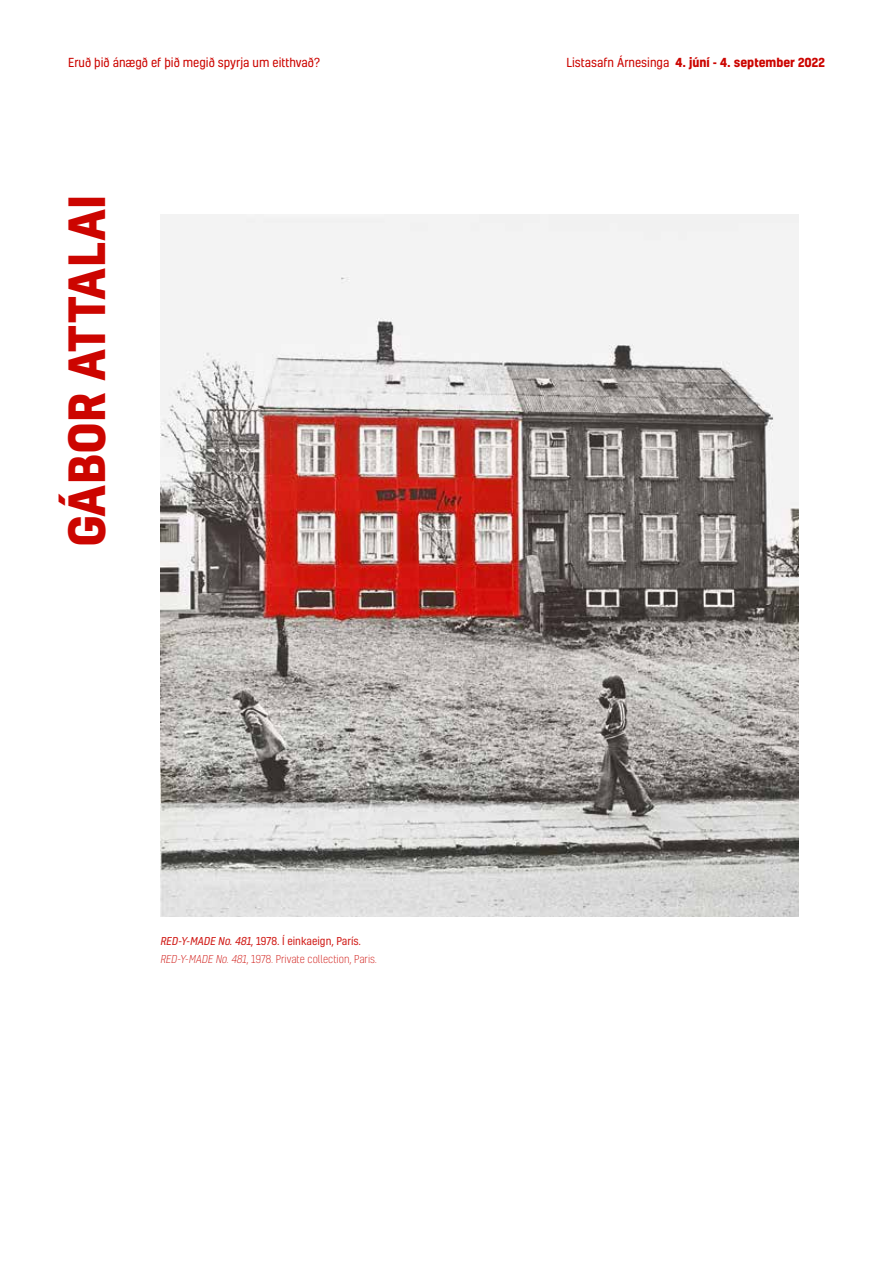
<style>
.page{position:relative;width:893px;height:1263px;background:#fff}
.page>*{position:absolute;margin:0;border:0;box-sizing:border-box;transform-origin:0 0}
.t1{font:700 48px "Kelson";color:#cc0500}
.t2{font:700 12px "Kelson";color:#cc0500}
.t3{font:12px "Kelson";color:#cc0500}
.t4{font:300 10.5px/17.7px "Kelson";color:#d11e1a}
.s1{font-weight:400}
.s2{font-weight:400;font-style:italic}
.s3{font-style:italic}
</style>
<div class="page">
<img style="left:160px;top:215px;width:638px;height:701px">
<p class="t3" style="left:68px;top:54px;width:253px">Eruð þið ánægð ef þið megið spyrja um eitthvað?</p>
<p class="t2" style="left:566px;top:54px;width:260px"><span class="s1">Listasafn Árnesinga</span> 4. júní - 4. september 2022</p>
<h1 class="t1" style="left:53px;top:547px;width:354px;rotate:-90deg">GÁBOR ATTALAI</h1>
<p class="t4" style="left:160px;top:932px;width:218px"><span class="s2">RED-Y-MADE No.481</span><span class="s1">, 1978. Í einkaeign, París.<br></span><span class="s3">RED-Y-MADE No.481</span>, 1978. Private collection, Paris.</p>
</div>
